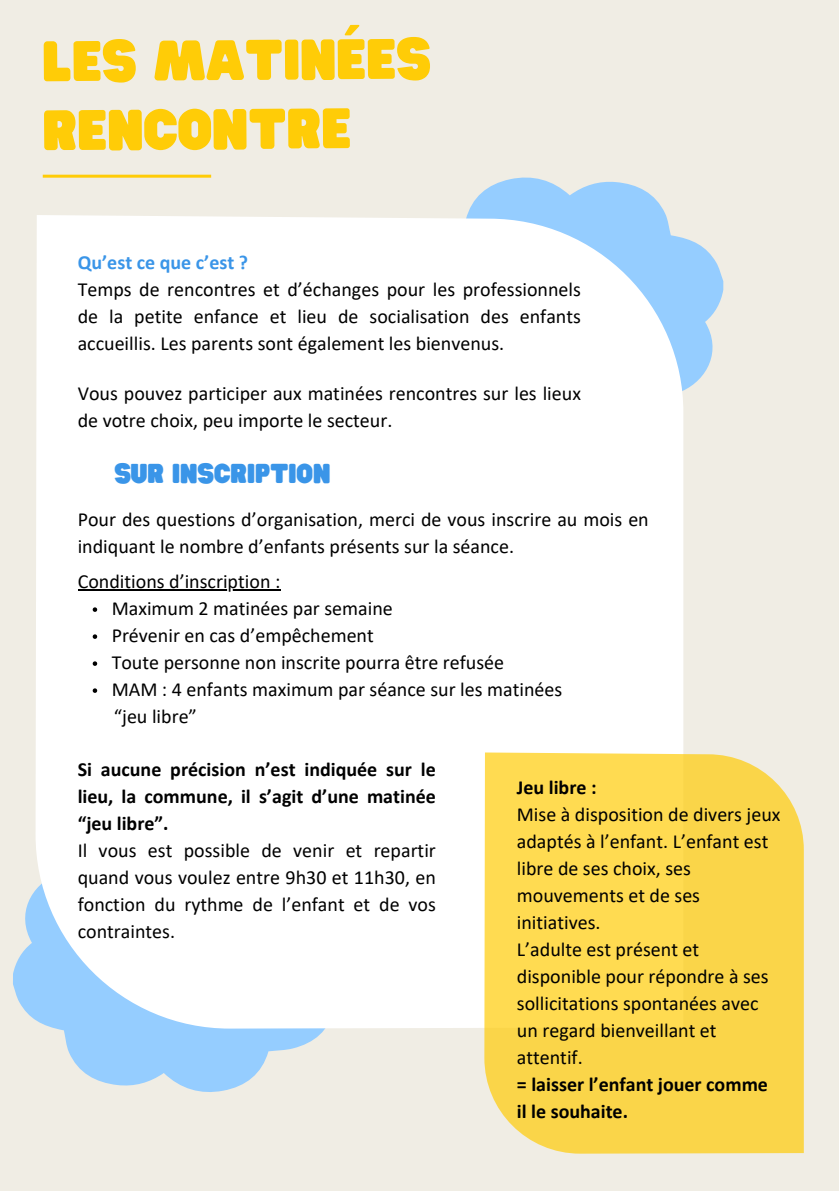
<style>
.page{position:relative;width:839px;height:1191px;background:#fff}
.page>*{position:absolute;margin:0;border:0;box-sizing:border-box;transform-origin:0 0}
.t1{font:50px/69.4px "Hitand Run";letter-spacing:-.01em;color:#ffcc07}
.t2{font:24px "Hitand Run";color:#3a95e8}
.t3{font:20px/27px "Calibri";color:#000}
.t4{font:700 20px/27px "Calibri";color:#000;text-align:justify}
.t5{font:700 20px "Calibri";color:#3a95e8}
</style>
<div class="page">
<div style="left:0;top:0;width:838px;height:1191px;background:#f0ede4"></div>
<hr style="left:43px;top:175px;width:168px;height:3px;background:#ffcc07">
<svg style="left:13px;top:890px;width:312px;height:202px;fill:#95cdff"></svg>
<svg style="left:467px;top:177px;width:256px;height:214px;fill:#95cdff"></svg>
<div style="left:36px;top:215px;width:647px;height:814px;background:#fff"></div>
<div style="left:484px;top:752px;width:319px;height:402px;background:#fad549"></div>
<hr style="left:78px;top:589px;width:202px;height:2px;background:#000">
<svg style="left:93px;top:607px;width:4px;height:5px"></svg>
<svg style="left:93px;top:634px;width:4px;height:5px"></svg>
<svg style="left:93px;top:661px;width:4px;height:5px"></svg>
<svg style="left:93px;top:688px;width:4px;height:5px"></svg>
<h1 class="t1" style="left:42px;top:22px;width:390px">LES MATINÉES<br>RENCONTRE</h1>
<p class="t5" style="left:78px;top:248px;width:172px">Qu’est ce que c’est ?</p>
<p class="t3" style="left:78px;top:276px;width:505px;text-align:justify">Temps de rencontres et d’échanges pour les professionnels de la petite enfance et lieu de socialisation des enfants accueillis. Les parents sont également les bienvenus.</p>
<p class="t3" style="left:78px;top:380px;width:505px">Vous pouvez participer aux matinées rencontres sur les lieux de votre choix, peu importe le secteur.</p>
<p class="t2" style="left:114px;top:453px;width:217px">SUR INSCRIPTION</p>
<p class="t3" style="left:78px;top:506px;width:572px">Pour des questions d’organisation, merci de vous inscrire au mois en indiquant le nombre d’enfants présents sur la séance.</p>
<p class="t3" style="left:112px;top:567px;width:452px;text-indent:-34px">Conditions d’inscription :<br>Maximum 2 matinées par semaine<br>Prévenir en cas d’empêchement<br>Toute personne non inscrite pourra être refusée<br>MAM : 4 enfants maximum par séance sur les matinées “jeu libre”</p>
<p class="t4" style="left:78px;top:755px;width:360px">Si aucune précision n’est indiquée sur le lieu, la commune, il s’agit d’une matinée “jeu libre”.</p>
<p class="t3" style="left:78px;top:836px;width:360px;text-align:justify">Il vous est possible de venir et repartir quand vous voulez entre 9h30 et 11h30, en fonction du rythme de l’enfant et de vos contraintes.</p>
<p class="t4" style="left:517px;top:774px;width:81px">Jeu libre :</p>
<p class="t3" style="left:517px;top:800px;width:265px">Mise à disposition de divers jeux adaptés à l’enfant. L’enfant est libre de ses choix, ses mouvements et de ses initiatives.<br>L’adulte est présent et disponible pour répondre à ses sollicitations spontanées avec un regard bienveillant et attentif.</p>
<p class="t4" style="left:517px;top:1071px;width:253px">= laisser l’enfant jouer comme il le souhaite.</p>
</div>
